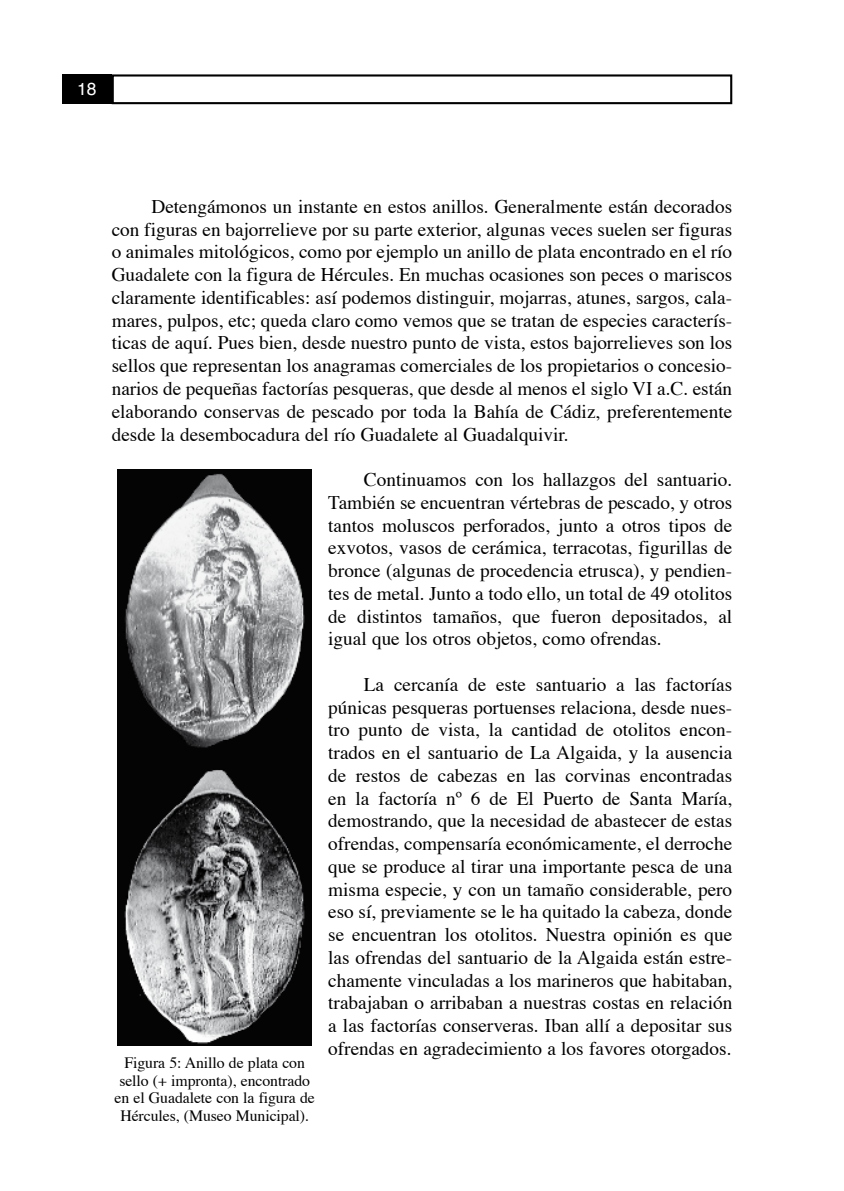
<style>
.page{position:relative;width:844px;height:1191px;background:#fff}
.page>*{position:absolute;margin:0;border:0;box-sizing:border-box;transform-origin:0 0}
.t1{font:19.25px/22.8px "Times";color:#000;text-align:justify}
.t2{font:17.5px "Helvetica";color:#fff}
.t3{font:15.75px/17.5px "Times";letter-spacing:-.005em;color:#000;text-align:center}
</style>
<div class="page">
<div style="left:112px;top:74px;width:620px;height:30px;border:2px solid #000"></div>
<div style="left:62px;top:74px;width:50px;height:30px;background:#000"></div>
<img style="left:118px;top:469px;width:194px;height:576px">
<p class="t2" style="left:77px;top:74px;width:21px">18</p>
<p class="t1" style="left:112px;top:193px;width:622px;text-indent:40px">Detengámonos un instante en estos anillos. Generalmente están decorados con figuras en bajorrelieve por su parte exterior, algunas veces suelen ser figuras o animales mitológicos, como por ejemplo un anillo de plata encontrado en el río Guadalete con la figura de Hércules. En muchas ocasiones son peces o mariscos claramente identificables: así podemos distinguir, mojarras, atunes, sargos, cala&shy;mares, pulpos, etc; queda claro como vemos que se tratan de especies caracterís&shy;ticas de aquí. Pues bien, desde nuestro punto de vista, estos bajorrelieves son los sellos que representan los anagramas comerciales de los propietarios o concesio&shy;narios de pequeñas factorías pesqueras, que desde al menos el siglo VI a.C. están elaborando conservas de pescado por toda la Bahía de Cádiz, preferentemente desde la desembocadura del río Guadalete al Guadalquivir.</p>
<p class="t1" style="left:328px;top:466px;width:405px;text-indent:36px">Continuamos con los hallazgos del santuario.<br>También se encuentran vértebras de pescado, y otros tantos moluscos perforados, junto a otros tipos de exvotos, vasos de cerámica, terracotas, figurillas de bronce (algunas de procedencia etrusca), y pendien&shy;tes de metal. Junto a todo ello, un total de 49 otolitos de distintos tamaños, que fueron depositados, al igual que los otros objetos, como ofrendas.</p>
<p class="t1" style="left:328px;top:671px;width:405px;text-indent:36px">La cercanía de este santuario a las factorías púnicas pesqueras portuenses relaciona, desde nues&shy;tro punto de vista, la cantidad de otolitos encon&shy;trados en el santuario de La Algaida, y la ausencia de restos de cabezas en las corvinas encontradas en la factoría nº 6 de El Puerto de Santa María, demostrando, que la necesidad de abastecer de estas ofrendas, compensaría económicamente, el derroche que se produce al tirar una importante pesca de una misma especie, y con un tamaño considerable, pero eso sí, previamente se le ha quitado la cabeza, donde se encuentran los otolitos. Nuestra opinión es que las ofrendas del santuario de la Algaida están estre&shy;chamente vinculadas a los marineros que habitaban, trabajaban o arribaban a nuestras costas en relación a las factorías conserveras. Iban allí a depositar sus ofrendas en agradecimiento a los favores otorgados.</p>
<p class="t3" style="left:114px;top:1053px;width:202px">Figura 5: Anillo de plata con sello (+ impronta), encontrado en el Guadalete con la figura de<br>Hércules, (Museo Municipal).</p>
</div>
